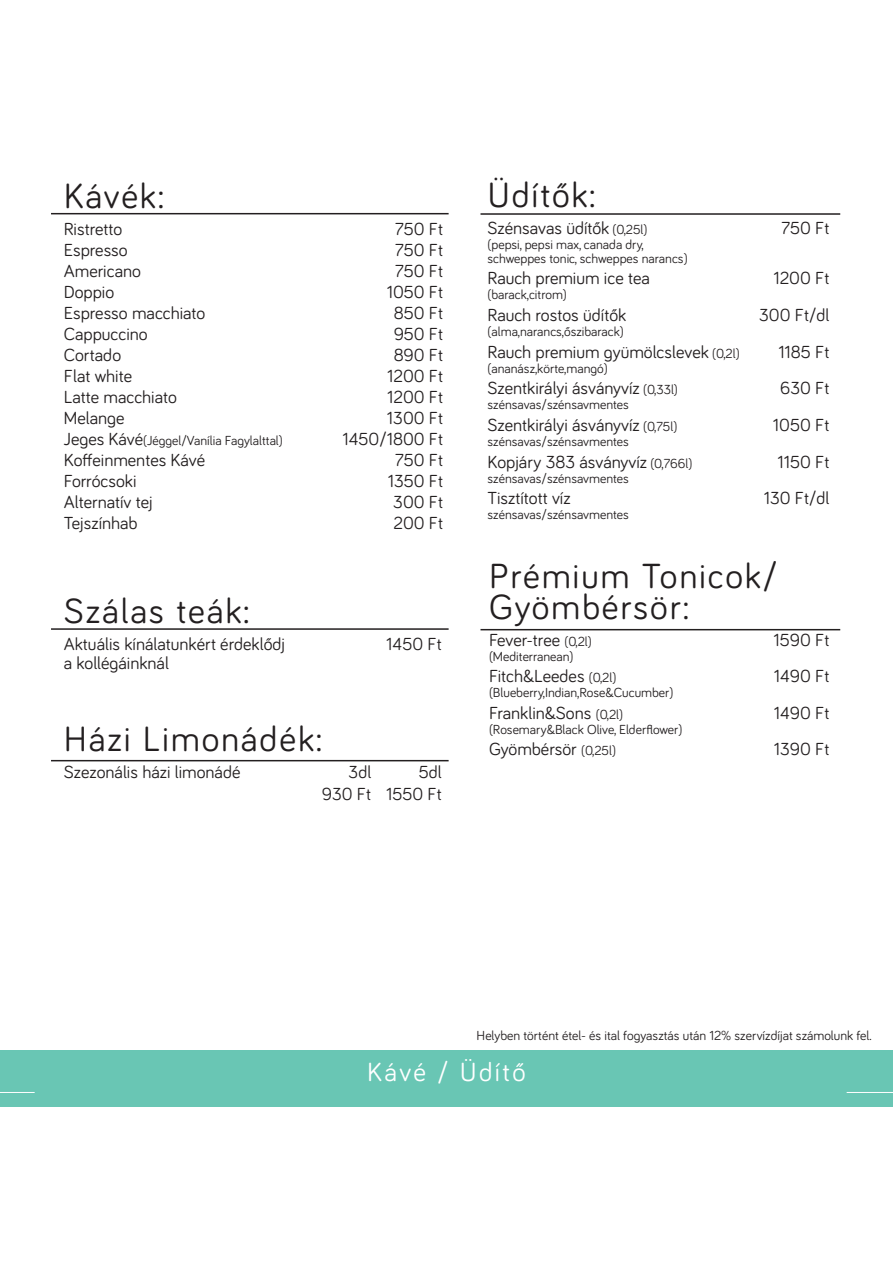
<style>
.page{position:relative;width:893px;height:1263px;background:#fff}
.page>*{position:absolute;margin:0;border:0;box-sizing:border-box;transform-origin:0 0}
.t1{font:36px/31.5px "Bariol";letter-spacing:.05em;color:#231f20}
.t2{font:27px "Bariol";letter-spacing:.09em;color:#fff}
.t3{font:18px "Bariol";color:#231f20}
.t4{font:13.5px "Bariol";color:#231f20}
.s1{font-size:18px}
.s2{font-size:13.5px}
</style>
<div class="page">
<div style="left:0;top:1050px;width:893px;height:56px;background:#69c6b4"></div>
<hr style="left:0;top:1092px;width:35px;height:1px;background:#fff">
<hr style="left:847px;top:1092px;width:46px;height:1px;background:#fff">
<hr style="left:51px;top:213px;width:398px;height:1px;background:#231f20">
<hr style="left:51px;top:628px;width:398px;height:2px;background:#231f20">
<hr style="left:51px;top:760px;width:398px;height:1px;background:#231f20">
<hr style="left:480px;top:213px;width:360px;height:2px;background:#231f20">
<hr style="left:480px;top:629px;width:360px;height:1px;background:#231f20">
<p class="t1" style="left:64px;top:178px;width:102px">Kávék:</p>
<p class="t3" style="left:64px;top:217px;width:60px">Ristretto</p>
<p class="t3" style="left:395px;top:217px;width:50px">750 Ft</p>
<p class="t3" style="left:64px;top:238px;width:65px">Espresso</p>
<p class="t3" style="left:395px;top:238px;width:50px">750 Ft</p>
<p class="t3" style="left:64px;top:259px;width:79px">Americano</p>
<p class="t3" style="left:395px;top:259px;width:50px">750 Ft</p>
<p class="t3" style="left:64px;top:280px;width:52px">Doppio</p>
<p class="t3" style="left:387px;top:280px;width:58px">1050 Ft</p>
<p class="t3" style="left:64px;top:301px;width:143px">Espresso macchiato</p>
<p class="t3" style="left:394px;top:301px;width:51px">850 Ft</p>
<p class="t3" style="left:64px;top:322px;width:85px">Cappuccino</p>
<p class="t3" style="left:394px;top:322px;width:51px">950 Ft</p>
<p class="t3" style="left:64px;top:343px;width:59px">Cortado</p>
<p class="t3" style="left:394px;top:343px;width:51px">890 Ft</p>
<p class="t3" style="left:64px;top:364px;width:70px">Flat white</p>
<p class="t3" style="left:387px;top:364px;width:58px">1200 Ft</p>
<p class="t3" style="left:64px;top:385px;width:115px">Latte macchiato</p>
<p class="t3" style="left:387px;top:385px;width:58px">1200 Ft</p>
<p class="t3" style="left:64px;top:406px;width:62px">Melange</p>
<p class="t3" style="left:387px;top:406px;width:58px">1300 Ft</p>
<p class="t4" style="left:64px;top:431px;width:221px"><span class="s1">Jeges Kávé</span>(Jéggel/Vanília Fagylalttal)</p>
<p class="t3" style="left:342px;top:427px;width:102px">1450/1800 Ft</p>
<p class="t3" style="left:64px;top:448px;width:143px">Koffeinmentes Kávé</p>
<p class="t3" style="left:395px;top:448px;width:50px">750 Ft</p>
<p class="t3" style="left:64px;top:469px;width:74px">Forrócsoki</p>
<p class="t3" style="left:388px;top:469px;width:57px">1350 Ft</p>
<p class="t3" style="left:64px;top:490px;width:90px">Alternatív tej</p>
<p class="t3" style="left:393px;top:490px;width:52px">300 Ft</p>
<p class="t3" style="left:64px;top:511px;width:75px">Tejszínhab</p>
<p class="t3" style="left:393px;top:511px;width:51px">200 Ft</p>
<p class="t1" style="left:64px;top:593px;width:187px">Szálas teák:</p>
<p class="t3" style="left:64px;top:631px;width:223px">Aktuális kínálatunkért érdeklődj</p>
<p class="t3" style="left:386px;top:631px;width:57px">1450 Ft</p>
<p class="t3" style="left:64px;top:651px;width:107px">a kollégáinknál</p>
<p class="t1" style="left:64px;top:722px;width:260px">Házi Limonádék:</p>
<p class="t3" style="left:64px;top:760px;width:178px">Szezonális házi limonádé</p>
<p class="t3" style="left:349px;top:760px;width:24px">3dl</p>
<p class="t3" style="left:419px;top:760px;width:24px">5dl</p>
<p class="t3" style="left:322px;top:781px;width:121px">930 Ft 1550 Ft</p>
<p class="t1" style="left:487px;top:178px;width:109px">Üdítők:</p>
<p class="t3" style="left:487px;top:216px;width:162px">Szénsavas üdítők <span class="s2">(0,25l)</span></p>
<p class="t3" style="left:781px;top:216px;width:50px">750 Ft</p>
<p class="t4" style="left:487px;top:236px;width:158px">(pepsi, pepsi max, canada dry,</p>
<p class="t4" style="left:487px;top:249px;width:202px">schweppes tonic, schweppes narancs)</p>
<p class="t3" style="left:487px;top:266px;width:164px">Rauch premium ice tea</p>
<p class="t3" style="left:773px;top:266px;width:58px">1200 Ft</p>
<p class="t4" style="left:487px;top:286px;width:81px">(barack,citrom)</p>
<p class="t3" style="left:487px;top:303px;width:140px">Rauch rostos üdítők</p>
<p class="t3" style="left:759px;top:303px;width:72px">300 Ft/dl</p>
<p class="t4" style="left:487px;top:322px;width:138px">(alma,narancs,őszibarack)</p>
<p class="t3" style="left:487px;top:339px;width:254px">Rauch premium gyümölcslevek <span class="s2">(0,2l)</span></p>
<p class="t3" style="left:778px;top:339px;width:53px">1185 Ft</p>
<p class="t4" style="left:487px;top:359px;width:122px">(ananász,körte,mangó)</p>
<p class="t3" style="left:487px;top:376px;width:192px">Szentkirályi ásványvíz <span class="s2">(0,33l)</span></p>
<p class="t3" style="left:780px;top:376px;width:51px">630 Ft</p>
<p class="t4" style="left:487px;top:396px;width:143px">szénsavas/szénsavmentes</p>
<p class="t3" style="left:487px;top:413px;width:191px">Szentkirályi ásványvíz <span class="s2">(0,75l)</span></p>
<p class="t3" style="left:773px;top:413px;width:58px">1050 Ft</p>
<p class="t4" style="left:487px;top:432px;width:143px">szénsavas/szénsavmentes</p>
<p class="t3" style="left:487px;top:449px;width:206px">Kopjáry 383 ásványvíz <span class="s2">(0,766l)</span></p>
<p class="t3" style="left:777px;top:449px;width:54px">1150 Ft</p>
<p class="t4" style="left:487px;top:469px;width:143px">szénsavas/szénsavmentes</p>
<p class="t3" style="left:487px;top:486px;width:85px">Tisztított víz</p>
<p class="t3" style="left:764px;top:486px;width:67px">130 Ft/dl</p>
<p class="t4" style="left:487px;top:505px;width:143px">szénsavas/szénsavmentes</p>
<p class="t1" style="left:489px;top:558px;width:290px">Prémium Tonicok/<br>Gyömbérsör:</p>
<p class="t3" style="left:489px;top:628px;width:104px">Fever-tree <span class="s2">(0,2l)</span></p>
<p class="t3" style="left:774px;top:628px;width:57px">1590 Ft</p>
<p class="t4" style="left:489px;top:647px;width:86px">(Mediterranean)</p>
<p class="t3" style="left:489px;top:664px;width:129px">Fitch&amp;Leedes <span class="s2">(0,2l)</span></p>
<p class="t3" style="left:774px;top:664px;width:57px">1490 Ft</p>
<p class="t4" style="left:489px;top:683px;width:186px">(Blueberry,Indian,Rose&amp;Cucumber)</p>
<p class="t3" style="left:489px;top:700px;width:136px">Franklin&amp;Sons <span class="s2">(0,2l)</span></p>
<p class="t3" style="left:774px;top:700px;width:57px">1490 Ft</p>
<p class="t4" style="left:489px;top:720px;width:195px">(Rosemary&amp;Black Olive, Elderflower)</p>
<p class="t3" style="left:489px;top:737px;width:129px">Gyömbérsör <span class="s2">(0,25l)</span></p>
<p class="t3" style="left:774px;top:737px;width:57px">1390 Ft</p>
<p class="t4" style="left:477px;top:1026px;width:397px">Helyben történt étel- és ital fogyasztás után 12% szervízdíjat számolunk fel.</p>
<p class="t2" style="left:367px;top:1053px;width:160px">Kávé / Üdítő</p>
</div>
